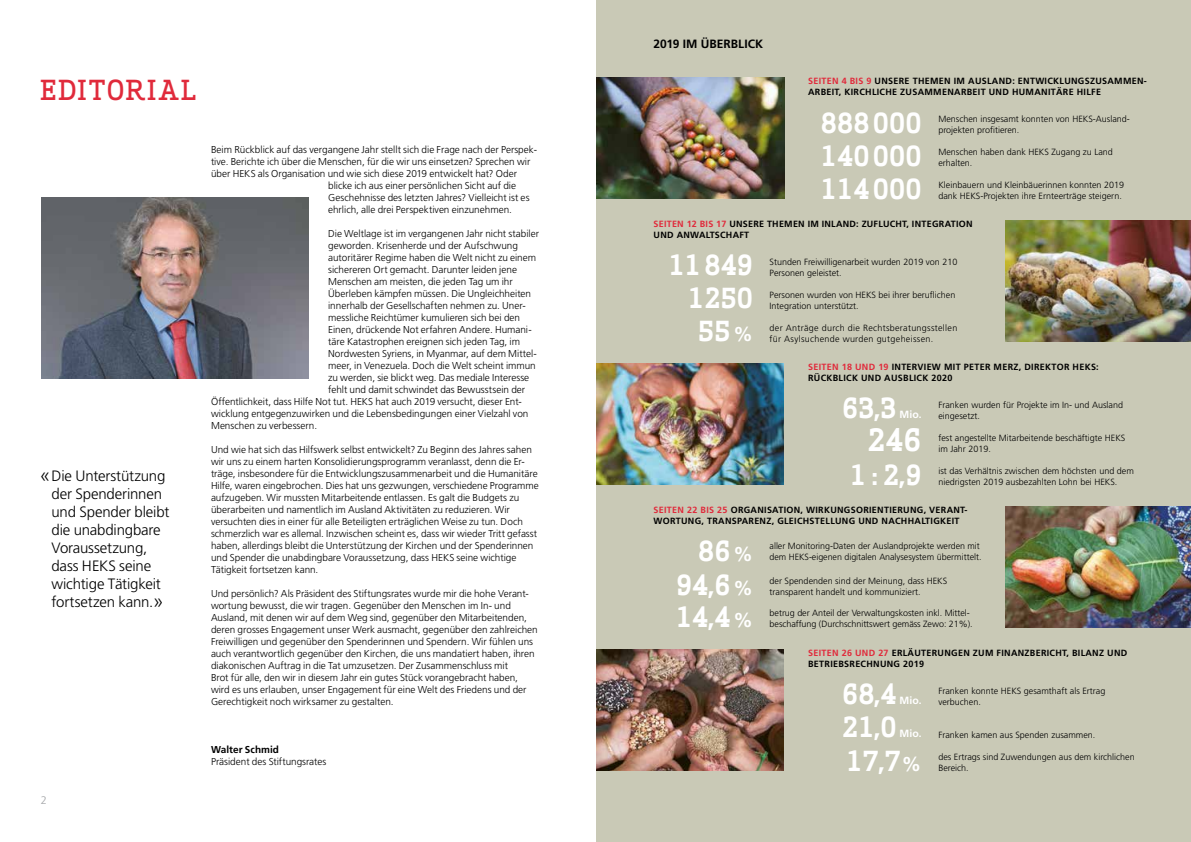
<style>
.page{position:relative;width:1191px;height:842px;background:#fff}
.page>*{position:absolute;margin:0;border:0;box-sizing:border-box;transform-origin:0 0}
.t1{font:700 30px "Apex Serif";color:#fff}
.t2{font:700 27px/33px "Apex Serif";color:#fff;text-align:justify}
.t3{font:500 27px "Apex Serif";letter-spacing:.05em;color:#e02a3b}
.t4{font:300 20px "Frutiger LT";color:#000}
.t5{font:300 15px/18px "Frutiger LT";letter-spacing:-.01em;color:#000}
.t6{font:700 12px "Frutiger LT";letter-spacing:.005em;color:#000}
.t7{font:300 11px "Frutiger LT";color:#a3a5a8}
.t8{font:700 10.5px "Frutiger LT";color:#fff}
.t9{font:300 10px/12px "Frutiger LT";color:#000}
.t10{font:700 10px "Frutiger LT";letter-spacing:.005em;color:#000}
.t11{font:300 9px/11px "Frutiger LT";color:#000}
.t12{font:700 9px/11px "Frutiger LT";letter-spacing:.035em;color:#000}
.t13{font:300 9px/11px "Frutiger LT";letter-spacing:.035em;color:#000}
.s1{color:#e02a3b}
.s2{font-family:"Frutiger LT";font-size:20px}
.s3{font-size:10px}
</style>
<div class="page">
<div style="left:596px;top:0;width:595px;height:842px;background:#c9c9b6"></div>
<img style="left:597px;top:78px;width:187px;height:121px">
<img style="left:1005px;top:221px;width:186px;height:121px">
<img style="left:596px;top:364px;width:188px;height:121px">
<img style="left:1005px;top:507px;width:186px;height:121px">
<img style="left:596px;top:650px;width:188px;height:121px">
<img style="left:41px;top:197px;width:268px;height:181px">
<h2 class="t3" style="left:40px;top:73px;width:158px">EDITORIAL</h2>
<h3 class="t5" style="left:52px;top:467px;width:119px">Die Unterstützung der Spenderinnen und Spender bleibt die unabdingbare<br>Voraussetzung, dass HEKS seine wichtige Tätigkeit fortsetzen kann.</h3>
<h3 class="t4" style="left:39px;top:463px;width:13px">«</h3>
<h3 class="t4" style="left:153px;top:590px;width:13px">»</h3>
<p class="t7" style="left:41px;top:794px;width:8px">2</p>
<p class="t9" style="left:211px;top:143px;width:328px">Beim Rückblick auf das vergangene Jahr stellt sich die Frage nach der Perspek-</p>
<p class="t9" style="left:211px;top:155px;width:321px">tive. Berichte ich über die Menschen, für die wir uns einsetzen? Sprechen wir</p>
<p class="t9" style="left:211px;top:167px;width:308px">über HEKS als Organisation und wie sich diese 2019 entwickelt hat? Oder</p>
<p class="t9" style="left:328px;top:179px;width:189px">blicke ich aus einer persönlichen Sicht auf die</p>
<p class="t9" style="left:328px;top:191px;width:203px">Geschehnisse des letzten Jahres? Vielleicht ist es</p>
<p class="t9" style="left:328px;top:203px;width:185px">ehrlich, alle drei Perspektiven einzunehmen.</p>
<p class="t9" style="left:328px;top:227px;width:212px">Die Weltlage ist im vergangenen Jahr nicht stabiler</p>
<p class="t9" style="left:328px;top:239px;width:191px">geworden. Krisenherde und der Aufschwung</p>
<p class="t9" style="left:328px;top:251px;width:209px">autoritärer Regime haben die Welt nicht zu einem</p>
<p class="t9" style="left:328px;top:263px;width:190px">sichereren Ort gemacht. Darunter leiden jene</p>
<p class="t9" style="left:328px;top:275px;width:186px">Menschen am meisten, die jeden Tag um ihr</p>
<p class="t9" style="left:328px;top:287px;width:204px">Überleben kämpfen müssen. Die Ungleichheiten</p>
<p class="t9" style="left:328px;top:299px;width:199px">innerhalb der Gesellschaften nehmen zu. Uner-</p>
<p class="t9" style="left:328px;top:311px;width:193px">messliche Reichtümer kumulieren sich bei den</p>
<p class="t9" style="left:328px;top:323px;width:205px">Einen, drückende Not erfahren Andere. Humani-</p>
<p class="t9" style="left:328px;top:335px;width:193px">täre Katastrophen ereignen sich jeden Tag, im</p>
<p class="t9" style="left:328px;top:347px;width:210px">Nordwesten Syriens, in Myanmar, auf dem Mittel-</p>
<p class="t9" style="left:328px;top:359px;width:209px">meer, in Venezuela. Doch die Welt scheint immun</p>
<p class="t9" style="left:328px;top:371px;width:203px">zu werden, sie blickt weg. Das mediale Interesse</p>
<p class="t9" style="left:328px;top:383px;width:199px">fehlt und damit schwindet das Bewusstsein der</p>
<p class="t9" style="left:211px;top:395px;width:312px">Öffentlichkeit, dass Hilfe Not tut. HEKS hat auch 2019 versucht, dieser Ent-</p>
<p class="t9" style="left:211px;top:407px;width:319px">wicklung entgegenzuwirken und die Lebensbedingungen einer Vielzahl von</p>
<p class="t9" style="left:211px;top:419px;width:108px">Menschen zu verbessern.</p>
<p class="t9" style="left:211px;top:443px;width:329px">Und wie hat sich das Hilfswerk selbst entwickelt? Zu Beginn des Jahres sahen wir uns zu einem harten Konsolidierungsprogramm veranlasst, denn die Er&shy;träge, insbesondere für die Entwicklungszusammenarbeit und die Humanitäre Hilfe, waren eingebrochen. Dies hat uns gezwungen, verschiedene Programme aufzugeben. Wir mussten Mitarbeitende entlassen. Es galt die Budgets zu überarbeiten und namentlich im Ausland Aktivitäten zu reduzieren. Wir versuchten dies in einer für alle Beteiligten erträglichen Weise zu tun. Doch schmerzlich war es allemal. Inzwischen scheint es, dass wir wieder Tritt gefasst haben, allerdings bleibt die Unterstützung der Kirchen und der Spenderinnen und Spender die unabdingbare Voraussetzung, dass HEKS seine wichtige Tätigkeit fortsetzen kann.</p>
<p class="t9" style="left:211px;top:587px;width:328px">Und persönlich? Als Präsident des Stiftungsrates wurde mir die hohe Verant&shy;wortung bewusst, die wir tragen. Gegenüber den Menschen im In- und Ausland, mit denen wir auf dem Weg sind, gegenüber den Mitarbeitenden, deren grosses Engagement unser Werk ausmacht, gegenüber den zahlreichen Freiwilligen und gegenüber den Spenderinnen und Spendern. Wir fühlen uns auch verantwortlich gegenüber den Kirchen, die uns mandatiert haben, ihren diakonischen Auftrag in die Tat umzusetzen. Der Zusammenschluss mit<br>Brot für alle, den wir in diesem Jahr ein gutes Stück vorangebracht haben, wird es uns erlauben, unser Engagement für eine Welt des Friedens und der Gerechtigkeit noch wirksamer zu gestalten.</p>
<p class="t10" style="left:211px;top:743px;width:70px">WALTER SCHMID</p>
<p class="t9" style="left:211px;top:755px;width:117px">Präsident des Stiftungsrates</p>
<p class="t6" style="left:653px;top:37px;width:111px">2019 IM ÜBERBLICK</p>
<p class="t12" style="left:808px;top:76px;width:340px"><span class="s1">SEITEN 4 BIS 9</span> UNSERE THEMEN IM AUSLAND: ENTWICKLUNGSZUSAMMEN-<br>ARBEIT, KIRCHLICHE ZUSAMMENARBEIT UND HUMANITÄRE HILFE</p>
<h2 class="t2" style="left:821px;top:106px;width:102px">888000<br>140000<br>114000</h2>
<p class="t11" style="left:938px;top:113px;width:193px">Menschen insgesamt konnten von HEKS-Ausland&shy;projekten profitieren.</p>
<p class="t11" style="left:938px;top:146px;width:176px">Menschen haben dank HEKS Zugang zu Land erhalten.</p>
<p class="t11" style="left:938px;top:179px;width:187px">Kleinbauern und Kleinbäuerinnen konnten 2019 dank HEKS-Projekten ihre Ernteerträge steigern.</p>
<p class="t12" style="left:653px;top:219px;width:321px"><span class="s1">SEITEN 12 BIS 17</span> UNSERE THEMEN IM INLAND: ZUFLUCHT, INTEGRATION<br>UND ANWALTSCHAFT</p>
<h2 class="t2" style="left:668px;top:249px;width:86px;text-align:right">11849<br>1250<br>55<span class="s2">%</span></h2>
<p class="t11" style="left:769px;top:256px;width:189px">Stunden Freiwilligenarbeit wurden 2019 von 210<br>Personen geleistet.</p>
<p class="t11" style="left:769px;top:289px;width:187px">Personen wurden von HEKS bei ihrer beruflichen<br>Integration unterstützt.</p>
<p class="t13" style="left:769px;top:322px;width:189px">der Anträge durch die Rechtsberatungsstellen für Asylsuchende wurden gutgeheissen.</p>
<p class="t12" style="left:808px;top:362px;width:292px"><span class="s1">SEITEN 18 UND 19</span> INTERVIEW MIT PETER MERZ, DIREKTOR HEKS:<br>RÜCKBLICK UND AUSBLICK 2020</p>
<h2 class="t2" style="left:842px;top:392px;width:56px">63,3</h2>
<p class="t11" style="left:938px;top:399px;width:186px">Franken wurden für Projekte im In- und Ausland eingesetzt.</p>
<p class="t11" style="left:938px;top:432px;width:189px">fest angestellte Mitarbeitende beschäftigte HEKS im Jahr 2019.</p>
<p class="t11" style="left:938px;top:465px;width:197px">ist das Verhältnis zwischen dem höchsten und dem niedrigsten 2019 ausbezahlten Lohn bei HEKS.</p>
<p class="t12" style="left:653px;top:505px;width:315px"><span class="s1">SEITEN 22 BIS 25</span> ORGANISATION, WIRKUNGSORIENTIERUNG, VERANT-<br>WORTUNG, TRANSPARENZ, GLEICHSTELLUNG UND NACHHALTIGKEIT</p>
<p class="t8" style="left:899px;top:408px;width:23px">MIO<span class="s3">.</span></p>
<h1 class="t1" style="left:867px;top:421px;width:55px">246</h1>
<h2 class="t2" style="left:850px;top:458px;width:73px">1 : 2,9</h2>
<h2 class="t2" style="left:698px;top:535px;width:56px">86<span class="s2">%</span></h2>
<p class="t11" style="left:769px;top:541px;width:213px">aller Monitoring-Daten der Auslandprojekte werden mit dem HEKS-eigenen digitalen Analysesystem übermittelt.</p>
<h2 class="t2" style="left:676px;top:568px;width:79px">94,6<span class="s2">%</span></h2>
<p class="t11" style="left:769px;top:575px;width:179px">der Spendenden sind der Meinung, dass HEKS transparent handelt und kommuniziert.</p>
<h2 class="t2" style="left:676px;top:601px;width:79px">14,4<span class="s2">%</span></h2>
<p class="t11" style="left:769px;top:608px;width:205px">betrug der Anteil der Verwaltungskosten inkl. Mittel&shy;beschaffung (Durchschnittswert gemäss Zewo: 21%).</p>
<p class="t12" style="left:808px;top:648px;width:321px"><span class="s1">SEITEN 26 UND 27</span> ERLÄUTERUNGEN ZUM FINANZBERICHT, BILANZ UND<br>BETRIEBSRECHNUNG 2019</p>
<h2 class="t2" style="left:842px;top:678px;width:56px">68,4</h2>
<p class="t11" style="left:938px;top:685px;width:169px">Franken konnte HEKS gesamthaft als Ertrag verbuchen.</p>
<p class="t11" style="left:938px;top:729px;width:159px">Franken kamen aus Spenden zusammen.</p>
<p class="t11" style="left:938px;top:751px;width:198px">des Ertrags sind Zuwendungen aus dem kirchlichen<br>Bereich.</p>
<p class="t8" style="left:899px;top:695px;width:23px">MIO<span class="s3">.</span></p>
<h2 class="t2" style="left:842px;top:711px;width:56px">21,0</h2>
<p class="t8" style="left:899px;top:728px;width:23px">MIO<span class="s3">.</span></p>
<h2 class="t2" style="left:846px;top:744px;width:77px">17,7<span class="s2">%</span></h2>
</div>
